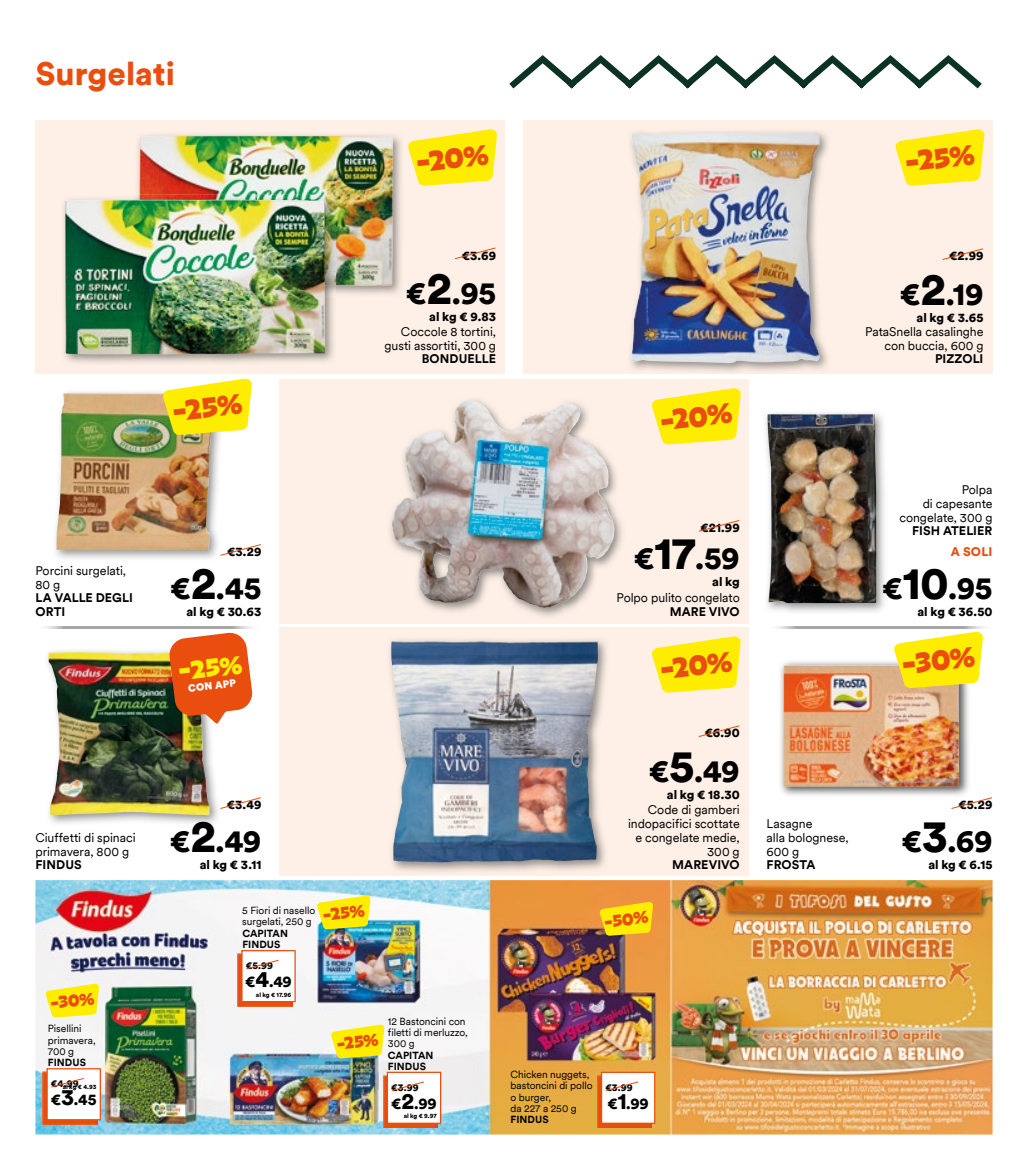
<style>
.page{position:relative;width:1028px;height:1170px;background:#fff}
.page>*{position:absolute;margin:0;border:0;box-sizing:border-box;transform-origin:0 0}
.t1{font:900 32.5px "Circular XXTT";color:#e94e0f}
.t2{font:900 31.25px "Circular XXTT";letter-spacing:-.015em;color:#000}
.t3{font:900 28.75px "Retail";color:#e94e0f}
.t4{font:900 25.88px "Retail";color:#ffed00}
.t5{font:900 17.25px "Retail";color:#e94e0f}
.t6{font:900 15.62px "Circular XXTT";letter-spacing:-.02em;color:#000}
.t7{font:12.5px/13.8px "Circular XXTT";letter-spacing:-.005em;color:#000;text-align:right}
.t8{font:900 12.5px "Circular XXTT";color:#000}
.t9{font:700 12.5px/13.8px "Circular XXTT";letter-spacing:.005em;color:#000}
.t10{font:900 12.5px "Circular XXTT";color:#e94e0f}
.t11{font:900 10.38px "Circular XXTT";color:#fff}
.t12{font:10.25px/11.4px "Circular XXTT";letter-spacing:-.005em;color:#000}
.t13{font:700 10.25px/11.4px "Circular XXTT";letter-spacing:.005em;color:#000}
.t14{font:900 10px "Circular XXTT";color:#000}
.t15{font:900 6.25px "Circular XXTT";letter-spacing:-.005em;color:#000}
.s1{font-size:22.5px}
.s2{font-size:45px}
</style>
<div class="page">
<svg style="left:509px;top:55px;width:472px;height:33px"></svg>
<div style="left:35px;top:120px;width:470px;height:254px;background:#fef0e7"></div>
<img style="left:137px;top:134px;width:265px;height:160px">
<img style="left:140px;top:136px;width:253px;height:149px">
<img style="left:63px;top:198px;width:271px;height:165px">
<img style="left:139px;top:195px;width:197px;height:91px">
<img style="left:65px;top:200px;width:260px;height:154px">
<svg style="left:408px;top:129px;width:89px;height:57px"></svg>
<svg style="left:455px;top:247px;width:41px;height:12px"></svg>
<img style="left:992px;top:160px;width:1px;height:214px">
<div style="left:523px;top:120px;width:469px;height:254px;background:#fef0e7"></div>
<img style="left:630px;top:131px;width:198px;height:241px">
<img style="left:631px;top:133px;width:188px;height:230px">
<svg style="left:895px;top:129px;width:89px;height:57px"></svg>
<svg style="left:942px;top:248px;width:41px;height:12px"></svg>
<div style="left:279px;top:379px;width:470px;height:248px;background:#fef0e7"></div>
<img style="left:390px;top:399px;width:233px;height:218px">
<img style="left:391px;top:400px;width:81px;height:149px">
<img style="left:279px;top:624px;width:470px;height:3px">
<div style="left:279px;top:627px;width:470px;height:249px;background:#fef0e7"></div>
<img style="left:389px;top:639px;width:218px;height:233px">
<img style="left:391px;top:640px;width:89px;height:222px">
<svg style="left:652px;top:636px;width:89px;height:56px"></svg>
<svg style="left:698px;top:725px;width:41px;height:12px"></svg>
<svg style="left:652px;top:388px;width:89px;height:56px"></svg>
<svg style="left:698px;top:520px;width:41px;height:12px"></svg>
<img style="left:55px;top:392px;width:165px;height:167px">
<img style="left:57px;top:393px;width:157px;height:156px">
<svg style="left:162px;top:378px;width:90px;height:57px"></svg>
<svg style="left:220px;top:544px;width:41px;height:12px"></svg>
<img style="left:765px;top:413px;width:120px;height:199px">
<img style="left:766px;top:414px;width:110px;height:189px">
<img style="left:47px;top:650px;width:171px;height:174px">
<img style="left:48px;top:651px;width:120px;height:62px">
<svg style="left:220px;top:797px;width:41px;height:12px"></svg>
<svg style="left:168px;top:632px;width:85px;height:91px;background:#de6835"></svg>
<img style="left:780px;top:661px;width:189px;height:135px">
<img style="left:783px;top:664px;width:176px;height:122px">
<svg style="left:893px;top:631px;width:90px;height:57px;background:#fceb33"></svg>
<svg style="left:951px;top:797px;width:41px;height:12px"></svg>
<img style="left:35px;top:880px;width:957px;height:254px">
<img style="left:597px;top:1075px;width:55px;height:52px">
<svg style="left:601px;top:1071px;width:54px;height:52px"></svg>
<svg style="left:599px;top:901px;width:54px;height:34px;background:#f8d60f"></svg>
<img style="left:383px;top:1075px;width:55px;height:52px">
<svg style="left:330px;top:1024px;width:54px;height:34px"></svg>
<svg style="left:387px;top:1071px;width:54px;height:52px"></svg>
<img style="left:43px;top:1071px;width:54px;height:53px">
<svg style="left:47px;top:1068px;width:54px;height:52px"></svg>
<svg style="left:45px;top:983px;width:54px;height:34px"></svg>
<svg style="left:317px;top:895px;width:53px;height:34px;background:#f0ea32"></svg>
<img style="left:238px;top:953px;width:54px;height:53px">
<svg style="left:241px;top:949px;width:55px;height:53px"></svg>
<h1 class="t1" style="left:35px;top:51px;width:141px">Surgelati</h1>
<h3 class="t3" style="left:414px;top:140px;width:74px;rotate:-7deg">-20%</h3>
<h3 class="t3" style="left:903px;top:140px;width:71px;rotate:-7deg">-25%</h3>
<p class="t7" style="left:35px;top:563px;width:92px;text-align:left">Porcini surgelati,<br>80 g</p>
<p class="t9" style="left:35px;top:590px;width:99px">LA VALLE DEGLI<br>ORTI</p>
<p class="t7" style="left:35px;top:830px;width:102px;text-align:left">Ciuffetti di spinaci primavera, 800 g</p>
<p class="t9" style="left:36px;top:857px;width:48px">FINDUS</p>
<h3 class="t5" style="left:49px;top:990px;width:45px;rotate:-6deg">-30%</h3>
<p class="t12" style="left:48px;top:1022px;width:49px">Pisellini primavera,<br>700 g</p>
<p class="t13" style="left:48px;top:1056px;width:40px">FINDUS</p>
<p class="t6" style="left:51px;top:1088px;width:47px">€ <span class="s1">3</span>. 45</p>
<p class="t14" style="left:51px;top:1076px;width:29px">€ 4 . 99</p>
<p class="t15" style="left:63px;top:1082px;width:35px">al kg € 4.93</p>
<h3 class="t3" style="left:170px;top:389px;width:71px;rotate:-7deg">-25%</h3>
<p class="t8" style="left:462px;top:246px;width:36px">€ 3 . 69</p>
<h2 class="t2" style="left:406px;top:271px;width:92px">€ <span class="s2">2</span>. 95</h2>
<p class="t8" style="left:429px;top:308px;width:68px">al kg € 9.83</p>
<p class="t7" style="left:384px;top:324px;width:113px">Coccole 8 tortini, gusti assortiti, 300 g</p>
<p class="t9" style="left:422px;top:351px;width:76px">BONDUELLE</p>
<h3 class="t3" style="left:658px;top:399px;width:74px;rotate:-7deg">-20%</h3>
<p class="t8" style="left:227px;top:542px;width:36px">€ 3 . 29</p>
<h2 class="t2" style="left:170px;top:566px;width:93px">€ <span class="s2">2</span>. 45</h2>
<p class="t8" style="left:186px;top:603px;width:76px">al kg € 30.63</p>
<h3 class="t4" style="left:177px;top:651px;width:65px;rotate:-6deg">-25%</h3>
<p class="t11" style="left:187px;top:681px;width:50px;rotate:-7deg">CON APP</p>
<p class="t8" style="left:227px;top:795px;width:36px">€ 3 . 49</p>
<h2 class="t2" style="left:170px;top:819px;width:93px">€ <span class="s2">2</span>. 49</h2>
<p class="t8" style="left:200px;top:856px;width:63px">al kg € 3.11</p>
<p class="t12" style="left:242px;top:904px;width:74px">5 Fiori di nasello surgelati, 250 g</p>
<p class="t13" style="left:242px;top:926px;width:47px">CAPITAN<br>FINDUS</p>
<p class="t6" style="left:245px;top:970px;width:48px">€ <span class="s1">4</span>. 49</p>
<p class="t14" style="left:246px;top:958px;width:29px">€ 5 . 99</p>
<p class="t15" style="left:256px;top:990px;width:37px">al kg € 17.96</p>
<h3 class="t5" style="left:322px;top:901px;width:43px;rotate:-6deg">-25%</h3>
<h3 class="t5" style="left:336px;top:1030px;width:43px;rotate:-6deg">-25%</h3>
<p class="t12" style="left:388px;top:1014px;width:82px">12 Bastoncini con filetti di merluzzo,<br>300 g</p>
<p class="t13" style="left:388px;top:1048px;width:47px">CAPITAN<br>FINDUS</p>
<p class="t6" style="left:391px;top:1092px;width:47px">€ <span class="s1">2</span>. 99</p>
<p class="t14" style="left:391px;top:1080px;width:29px">€ 3 . 99</p>
<p class="t15" style="left:403px;top:1111px;width:35px">al kg € 9.97</p>
<p class="t8" style="left:700px;top:519px;width:41px">€ 21 . 99</p>
<h2 class="t2" style="left:634px;top:536px;width:107px">€ <span class="s2">17</span>. 59</h2>
<p class="t8" style="left:712px;top:573px;width:29px">al kg</p>
<p class="t7" style="left:616px;top:590px;width:125px">Polpo pulito congelato</p>
<p class="t9" style="left:669px;top:604px;width:72px">MARE VIVO</p>
<h3 class="t3" style="left:658px;top:647px;width:74px;rotate:-7deg">-20%</h3>
<p class="t8" style="left:705px;top:724px;width:36px">€ 6 . 90</p>
<h2 class="t2" style="left:648px;top:749px;width:93px">€ <span class="s2">5</span>. 49</h2>
<p class="t8" style="left:667px;top:786px;width:74px">al kg € 18.30</p>
<p class="t7" style="left:628px;top:802px;width:113px">Code di gamberi indopacifici scottate e congelate medie,<br>300 g</p>
<p class="t9" style="left:672px;top:857px;width:69px">MAREVIVO</p>
<h3 class="t5" style="left:603px;top:908px;width:46px;rotate:-6deg">-50%</h3>
<p class="t12" style="left:510px;top:1068px;width:84px">Chicken nuggets, bastoncini di pollo o burger,<br>da 227 a 250 g</p>
<p class="t13" style="left:510px;top:1113px;width:40px">FINDUS</p>
<p class="t14" style="left:605px;top:1080px;width:29px">€ 3 . 99</p>
<p class="t6" style="left:607px;top:1092px;width:43px">€ <span class="s1">1</span>. 99</p>
<p class="t8" style="left:949px;top:247px;width:36px">€ 2 . 99</p>
<h2 class="t2" style="left:900px;top:272px;width:85px">€ <span class="s2">2</span>. 19</h2>
<p class="t8" style="left:916px;top:309px;width:68px">al kg € 3.65</p>
<p class="t7" style="left:865px;top:324px;width:120px">PataSnella casalinghe con buccia, 600 g</p>
<p class="t9" style="left:935px;top:351px;width:50px">PIZZOLI</p>
<p class="t7" style="left:899px;top:482px;width:95px">Polpa<br>di capesante congelate, 300 g</p>
<p class="t9" style="left:912px;top:523px;width:82px">FISH ATELIER</p>
<h2 class="t2" style="left:882px;top:566px;width:112px">€ <span class="s2">10</span>. 95</h2>
<p class="t10" style="left:951px;top:543px;width:43px">A SOLI</p>
<p class="t8" style="left:917px;top:603px;width:77px">al kg € 36.50</p>
<h3 class="t3" style="left:899px;top:642px;width:74px;rotate:-7deg">-30%</h3>
<p class="t7" style="left:766px;top:816px;width:84px;text-align:left">Lasagne<br>alla bolognese,<br>600 g</p>
<p class="t9" style="left:766px;top:857px;width:50px">FROSTA</p>
<p class="t8" style="left:958px;top:795px;width:36px">€ 5 . 29</p>
<h2 class="t2" style="left:901px;top:819px;width:93px">€ <span class="s2">3</span>. 69</h2>
<p class="t8" style="left:928px;top:856px;width:66px">al kg € 6.15</p>
</div>
